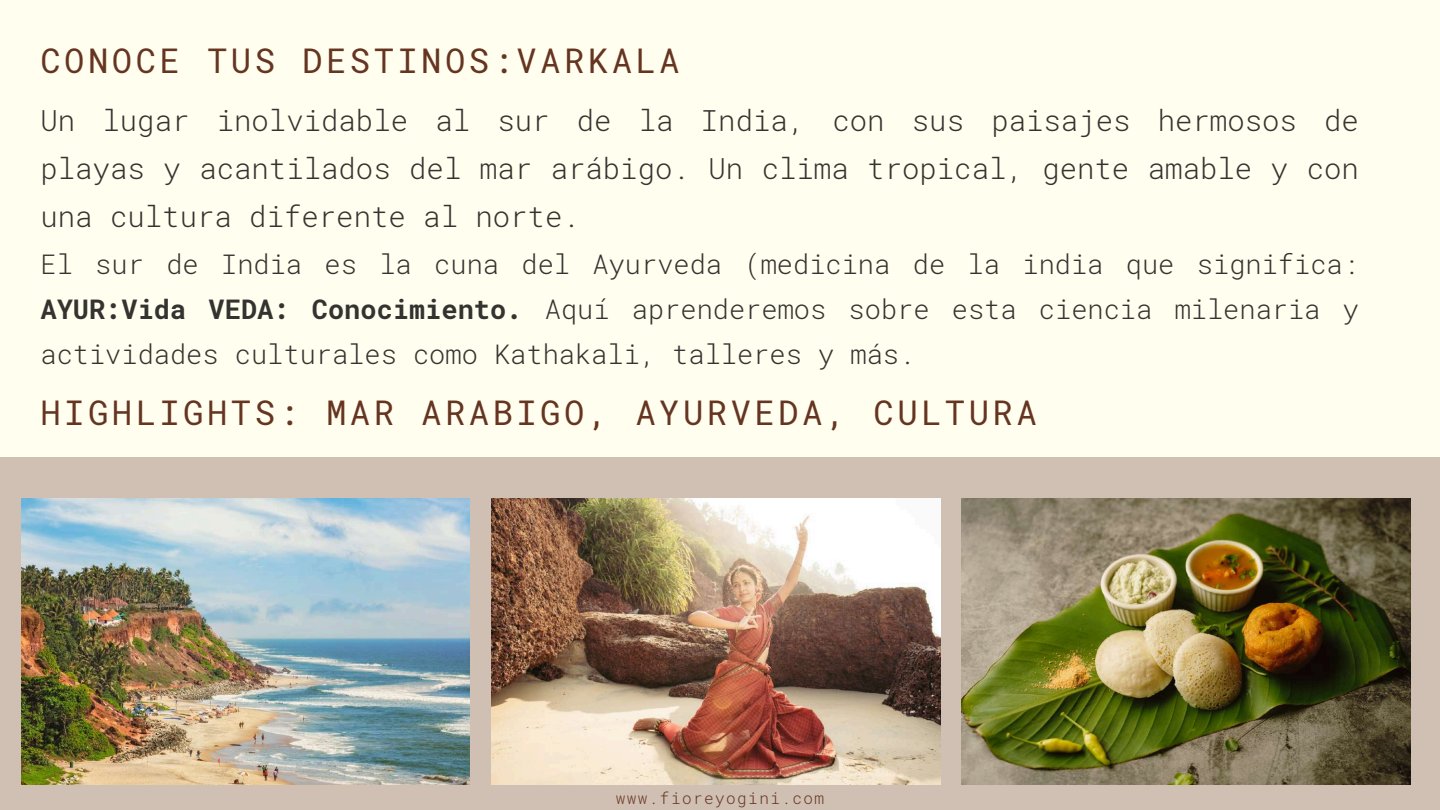
<style>
.page{position:relative;width:1440px;height:810px;background:#fffeef}
.page>*{position:absolute;margin:0;border:0;box-sizing:border-box;transform-origin:0 0}
.t1{font:34px "Roboto Mono";letter-spacing:.1em;color:#663521}
.t2{font:300 29px/48px "Roboto Mono";color:#343330;text-align:justify}
.t3{font:300 27px/45px "Roboto Mono";color:#343330;text-align:justify}
.t4{font:300 16px "Roboto Mono";letter-spacing:.09em;color:#663521}
.s1{font-weight:700}
</style>
<div class="page">
<div style="left:0;top:457px;width:1440px;height:353px;background:#cfc0b3"></div>
<img style="left:961px;top:498px;width:449px;height:287px">
<img style="left:492px;top:498px;width:448px;height:287px">
<img style="left:21px;top:498px;width:449px;height:287px">
<p class="t1" style="left:41px;top:37px;width:641px">CONOCE TUS DESTINOS:VARKALA</p>
<p class="t2" style="left:41px;top:96px;width:1320px">Un lugar inolvidable al sur de la India, con sus paisajes hermosos de playas y acantilados del mar arábigo. Un clima tropical, gente amable y con una cultura diferente al norte.</p>
<p class="t3" style="left:41px;top:241px;width:1320px">El sur de India es la cuna del Ayurveda (medicina de la india que significa:<br><span class="s1">AYUR:Vida VEDA: Conocimiento.</span> Aquí aprenderemos sobre esta ciencia milenaria y actividades culturales como Kathakali, talleres y más.</p>
<p class="t1" style="left:41px;top:390px;width:998px">HIGHLIGHTS: MAR ARABIGO, AYURVEDA, CULTURA</p>
<p class="t4" style="left:616px;top:787px;width:210px">www.fioreyogini.com</p>
</div>
